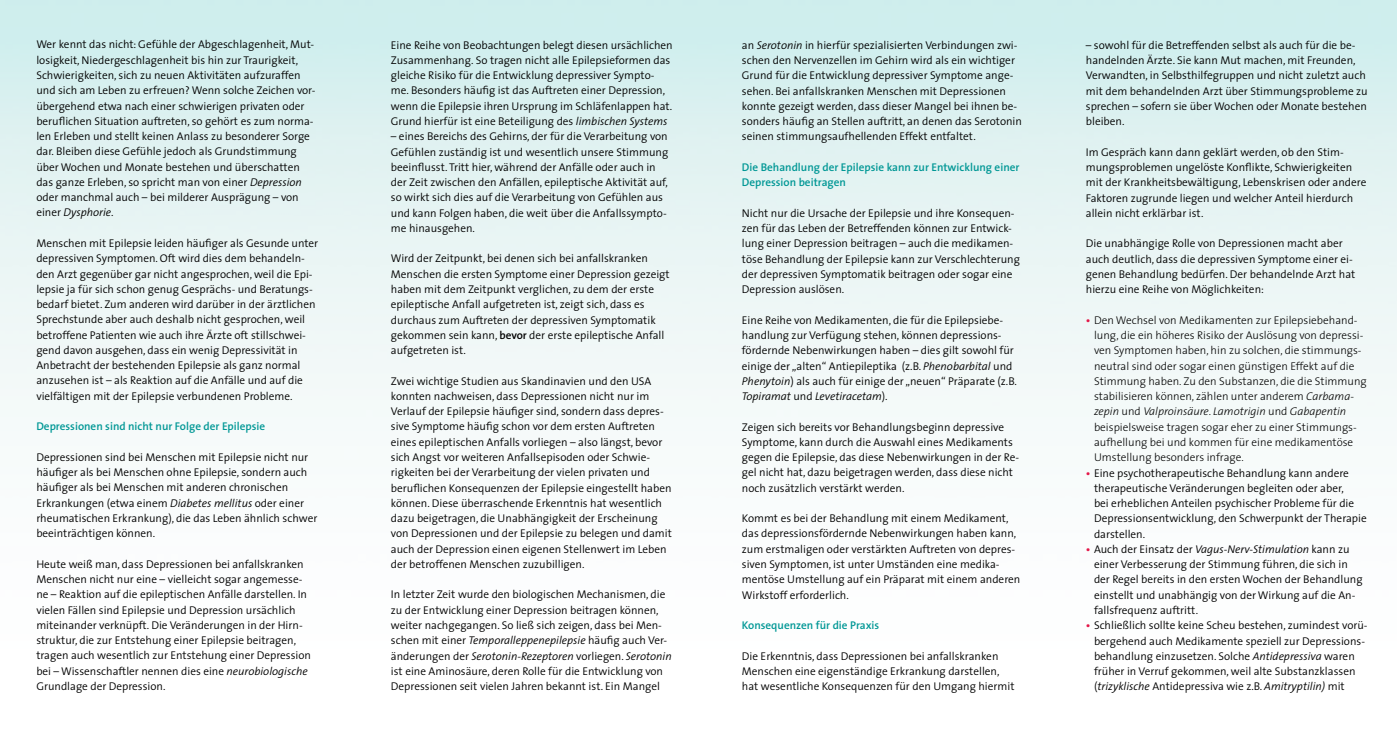
<style>
.page{position:relative;width:1397px;height:745px;background:#fff}
.page>*{position:absolute;margin:0;border:0;box-sizing:border-box;transform-origin:0 0}
.t1{font:300 11.25px/15.2px "The Sans";color:#000}
.t2{font:300 11.25px/15.2px "The Sans";color:#000}
.t3{font:600 11.25px/15.2px "The Sans";color:#009795}
.s1{font-style:italic}
.s2{font-weight:600}
.s3{font-weight:600;color:#e41648}
</style>
<div class="page">
<p class="t1" style="left:36px;top:37px;width:281px">Wer kennt das nicht: Gefühle der Abgeschlagenheit, Mut&shy;losigkeit, Niedergeschlagenheit bis hin zur Traurigkeit, Schwierigkeiten, sich zu neuen Aktivitäten aufzuraffen und sich am Leben zu erfreuen? Wenn solche Zeichen vor&shy;übergehend etwa nach einer schwierigen privaten oder beruflichen Situation auftreten, so gehört es zum norma&shy;len Erleben und stellt keinen Anlass zu besonderer Sorge dar. Bleiben diese Gefühle jedoch als Grundstimmung über Wochen und Monate bestehen und überschatten das ganze Erleben, so spricht man von einer <span class="s1">Depression </span>oder manchmal auch – bei milderer Ausprägung – von einer <span class="s1">Dysphorie</span>.</p>
<p class="t1" style="left:36px;top:235px;width:283px">Menschen mit Epilepsie leiden häufiger als Gesunde unter depressiven Symptomen. Oft wird dies dem behandeln&shy;den Arzt gegenüber gar nicht angesprochen, weil die Epi&shy;lepsie ja für sich schon genug Gesprächs- und Beratungs&shy;bedarf bietet. Zum anderen wird darüber in der ärztlichen Sprechstunde aber auch deshalb nicht gesprochen, weil betroffene Patienten wie auch ihre Ärzte oft stillschwei&shy;gend davon ausgehen, dass ein wenig Depressivität in Anbetracht der bestehenden Epilepsie als ganz normal anzusehen ist – als Reaktion auf die Anfälle und auf die vielfältigen mit der Epilepsie verbundenen Probleme.</p>
<p class="t3" style="left:36px;top:418px;width:230px">Depressionen sind nicht nur Folge der Epilepsie</p>
<p class="t1" style="left:36px;top:448px;width:282px">Depressionen sind bei Menschen mit Epilepsie nicht nur häufiger als bei Menschen ohne Epilepsie, sondern auch häufiger als bei Menschen mit anderen chronischen Erkrankungen (etwa einem <span class="s1">Diabetes mellitus</span> oder einer rheumatischen Erkrankung), die das Leben ähnlich schwer beeinträchtigen können.</p>
<p class="t1" style="left:36px;top:555px;width:276px">Heute weiß man, dass Depressionen bei anfallskranken Menschen nicht nur eine – vielleicht sogar angemesse&shy;ne – Reaktion auf die epileptischen Anfälle darstellen. In vielen Fällen sind Epilepsie und Depression ursächlich miteinander verknüpft. Die Veränderungen in der Hirn&shy;struktur, die zur Entstehung einer Epilepsie beitragen, tragen auch wesentlich zur Entstehung einer Depression bei – Wissenschaftler nennen dies eine <span class="s1">neurobiologische </span>Grundlage der Depression.</p>
<p class="t1" style="left:391px;top:37px;width:283px">Eine Reihe von Beobachtungen belegt diesen ursächlichen Zusammenhang. So tragen nicht alle Epilepsieformen das gleiche Risiko für die Entwicklung depressiver Sympto&shy;me. Besonders häufig ist das Auftreten einer Depression, wenn die Epilepsie ihren Ursprung im Schläfenlappen hat.<br>Grund hierfür ist eine Beteiligung des <span class="s1">limbischen Systems</span></p>
<p class="t1" style="left:391px;top:128px;width:279px">– eines Bereichs des Gehirns, der für die Verarbeitung von Gefühlen zuständig ist und wesentlich unsere Stimmung beeinflusst. Tritt hier, während der Anfälle oder auch in der Zeit zwischen den Anfällen, epileptische Aktivität auf, so wirkt sich dies auf die Verarbeitung von Gefühlen aus und kann Folgen haben, die weit über die Anfallssympto&shy;me hinausgehen.</p>
<p class="t1" style="left:391px;top:250px;width:280px">Wird der Zeitpunkt, bei denen sich bei anfallskranken Menschen die ersten Symptome einer Depression gezeigt haben mit dem Zeitpunkt verglichen, zu dem der erste epileptische Anfall aufgetreten ist, zeigt sich, dass es durchaus zum Auftreten der depressiven Symptomatik gekommen sein kann, <span class="s2">bevor</span> der erste epileptische Anfall aufgetreten ist.</p>
<p class="t1" style="left:391px;top:372px;width:282px">Zwei wichtige Studien aus Skandinavien und den USA konnten nachweisen, dass Depressionen nicht nur im Verlauf der Epilepsie häufiger sind, sondern dass depres&shy;sive Symptome häufig schon vor dem ersten Auftreten eines epileptischen Anfalls vorliegen – also längst, bevor sich Angst vor weiteren Anfallsepisoden oder Schwie&shy;rigkeiten bei der Verarbeitung der vielen privaten und beruflichen Konsequenzen der Epilepsie eingestellt haben können. Diese überraschende Erkenntnis hat wesentlich dazu beigetragen, die Unabhängigkeit der Erscheinung von Depressionen und der Epilepsie zu belegen und damit auch der Depression einen eigenen Stellenwert im Leben der betroffenen Menschen zuzubilligen.</p>
<p class="t1" style="left:391px;top:586px;width:282px">In letzter Zeit wurde den biologischen Mechanismen, die zu der Entwicklung einer Depression beitragen können, weiter nachgegangen. So ließ sich zeigen, dass bei Men&shy;schen mit einer <span class="s1">Temporalleppenepilepsie</span> häufig auch Ver&shy;änderungen der <span class="s1">Serotonin-Rezeptoren</span> vorliegen. <span class="s1">Serotonin </span>ist eine Aminosäure, deren Rolle für die Entwicklung von Depressionen seit vielen Jahren bekannt ist. Ein Mangel</p>
<p class="t1" style="left:741px;top:37px;width:281px">an <span class="s1">Serotonin</span> in hierfür spezialisierten Verbindungen zwi&shy;schen den Nervenzellen im Gehirn wird als ein wichtiger Grund für die Entwicklung depressiver Symptome ange&shy;sehen. Bei anfallskranken Menschen mit Depressionen konnte gezeigt werden, dass dieser Mangel bei ihnen be&shy;sonders häufig an Stellen auftritt, an denen das Serotonin seinen stimmungsaufhellenden Effekt entfaltet.</p>
<p class="t3" style="left:741px;top:159px;width:279px">Die Behandlung der Epilepsie kann zur Entwicklung einer<br>Depression beitragen</p>
<p class="t1" style="left:741px;top:205px;width:279px">Nicht nur die Ursache der Epilepsie und ihre Konsequen&shy;zen für das Leben der Betreffenden können zur Entwick&shy;lung einer Depression beitragen – auch die medikamen&shy;töse Behandlung der Epilepsie kann zur Verschlechterung der depressiven Symptomatik beitragen oder sogar eine Depression auslösen.</p>
<p class="t1" style="left:741px;top:312px;width:276px">Eine Reihe von Medikamenten, die für die Epilepsiebe&shy;handlung zur Verfügung stehen, können depressions&shy;fördernde Nebenwirkungen haben – dies gilt sowohl für einige der „alten“ Antiepileptika (z.B. <span class="s1">Phenobarbital</span> und <span class="s1">Phenytoin</span>) als auch für einige der „neuen“ Präparate (z.B.<br><span class="s1">Topiramat</span> und <span class="s1">Levetiracetam</span>).</p>
<p class="t1" style="left:741px;top:418px;width:279px">Zeigen sich bereits vor Behandlungsbeginn depressive Symptome, kann durch die Auswahl eines Medikaments gegen die Epilepsie, das diese Nebenwirkungen in der Re&shy;gel nicht hat, dazu beigetragen werden, dass diese nicht noch zusätzlich verstärkt werden.</p>
<p class="t1" style="left:741px;top:510px;width:280px">Kommt es bei der Behandlung mit einem Medikament, das depressionsfördernde Nebenwirkungen haben kann, zum erstmaligen oder verstärkten Auftreten von depres&shy;siven Symptomen, ist unter Umständen eine medika&shy;mentöse Umstellung auf ein Präparat mit einem anderen Wirkstoff erforderlich.</p>
<p class="t3" style="left:741px;top:617px;width:139px">Konsequenzen für die Praxis</p>
<p class="t1" style="left:741px;top:647px;width:274px">Die Erkenntnis, dass Depressionen bei anfallskranken<br>Menschen eine eigenständige Erkrankung darstellen, hat wesentliche Konsequenzen für den Umgang hiermit</p>
<p class="t1" style="left:1085px;top:37px;width:283px">– sowohl für die Betreffenden selbst als auch für die be&shy;handelnden Ärzte. Sie kann Mut machen, mit Freunden, Verwandten, in Selbsthilfegruppen und nicht zuletzt auch mit dem behandelnden Arzt über Stimmungsprobleme zu sprechen – sofern sie über Wochen oder Monate bestehen bleiben.</p>
<p class="t1" style="left:1085px;top:144px;width:282px">Im Gespräch kann dann geklärt werden, ob den Stim&shy;mungsproblemen ungelöste Konflikte, Schwierigkeiten mit der Krankheitsbewältigung, Lebenskrisen oder andere Faktoren zugrunde liegen und welcher Anteil hierdurch allein nicht erklärbar ist.</p>
<p class="t1" style="left:1085px;top:235px;width:271px">Die unabhängige Rolle von Depressionen macht aber auch deutlich, dass die depressiven Symptome einer ei&shy;genen Behandlung bedürfen. Der behandelnde Arzt hat hierzu eine Reihe von Möglichkeiten:</p>
<p class="t2" style="left:1093px;top:312px;width:274px;text-indent:-8px"><span class="s3">•</span> Den Wechsel von Medikamenten zur Epilepsiebehand&shy;lung, die ein höheres Risiko der Auslösung von depressi&shy;ven Symptomen haben, hin zu solchen, die stimmungs&shy;neutral sind oder sogar einen günstigen Effekt auf die Stimmung haben. Zu den Substanzen, die die Stimmung stabilisieren können, zählen unter anderem <span class="s1">Carbama&shy;zepin</span> und <span class="s1">Valproinsäure</span>. <span class="s1">Lamotrigin</span> und <span class="s1">Gabapentin </span>beispielsweise tragen sogar eher zu einer Stimmungs&shy;aufhellung bei und kommen für eine medikamentöse Umstellung besonders infrage.</p>
<p class="t1" style="left:1093px;top:464px;width:274px;text-indent:-8px"><span class="s3">•</span> Eine psychotherapeutische Behandlung kann andere therapeutische Veränderungen begleiten oder aber,<br>bei erheblichen Anteilen psychischer Probleme für die Depressionsentwicklung, den Schwerpunkt der Therapie darstellen.</p>
<p class="t1" style="left:1093px;top:540px;width:270px;text-indent:-8px"><span class="s3">•</span> Auch der Einsatz der <span class="s1">Vagus-Nerv-Stimulation</span> kann zu einer Verbesserung der Stimmung führen, die sich in der Regel bereits in den ersten Wochen der Behandlung einstellt und unabhängig von der Wirkung auf die An&shy;fallsfrequenz auftritt.</p>
<p class="t1" style="left:1093px;top:617px;width:275px;text-indent:-8px"><span class="s3">•</span> Schließlich sollte keine Scheu bestehen, zumindest vorü&shy;bergehend auch Medikamente speziell zur Depressions&shy;behandlung einzusetzen. Solche <span class="s1">Antidepressiva</span> waren früher in Verruf gekommen, weil alte Substanzklassen (<span class="s1">trizyklische</span> Antidepressiva wie z.B. <span class="s1">Amitryptilin)</span> mit</p>
</div>
